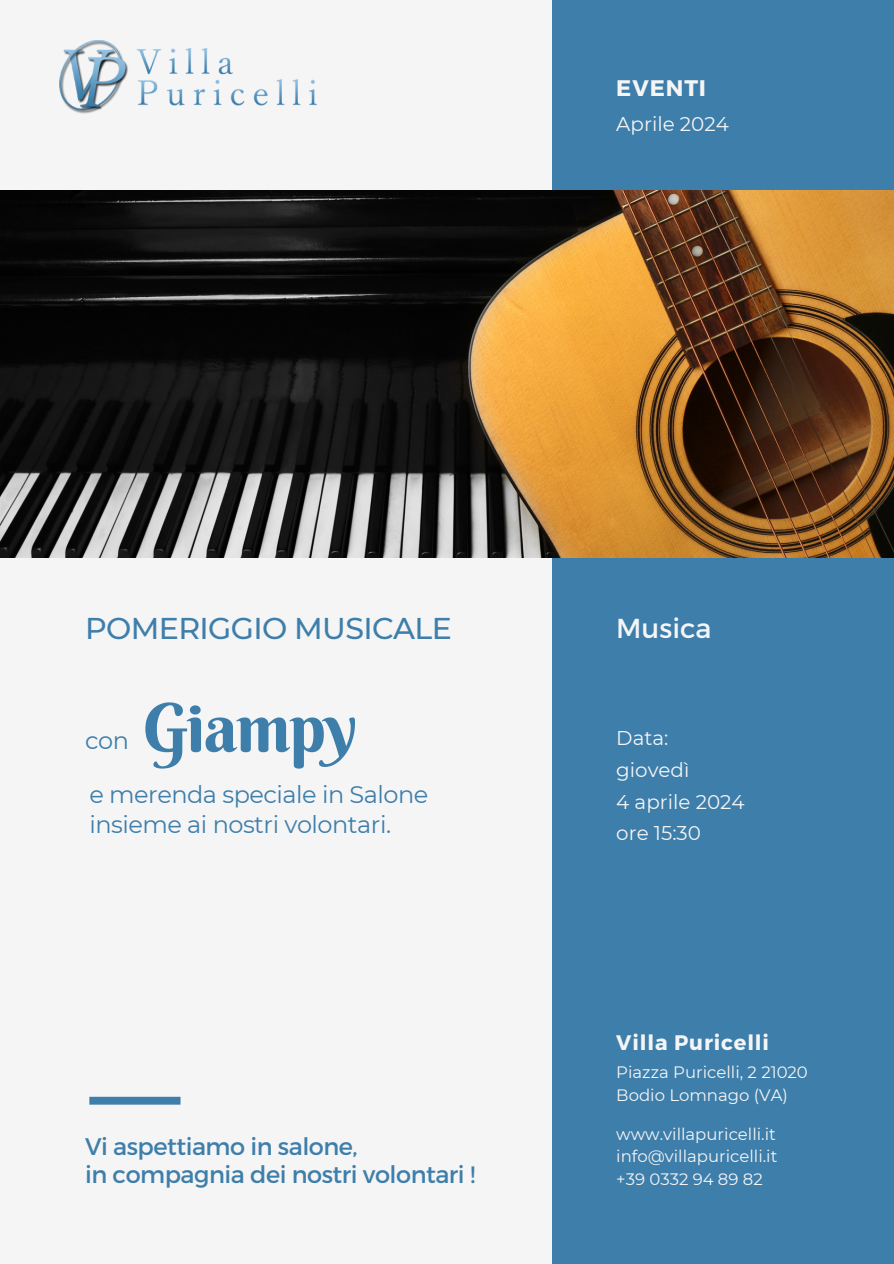
<style>
.page{position:relative;width:894px;height:1264px;background:#fff}
.page>*{position:absolute;margin:0;border:0;box-sizing:border-box;transform-origin:0 0}
.t1{font:67.5px "Berkshire Swash";letter-spacing:-.02em;color:#3e7eab}
.t2{font:500 30px "Montserrat";letter-spacing:-.02em;color:#3e7eab}
.t3{font:27.3px "Montserrat";color:#f5f5f5}
.t4{font:24px/27.9px "Montserrat";letter-spacing:-.02em;color:#3e7eab}
.t5{font:700 22.5px "Montserrat";letter-spacing:.04em;color:#f5f5f5}
.t6{font:700 21px "Montserrat";letter-spacing:.04em;color:#f5f5f5}
.t7{font:19.8px/31.5px "Montserrat";color:#f5f5f5}
.t8{font:16.5px/22.5px "Montserrat";color:#f5f5f5}
</style>
<div class="page">
<div style="left:0;top:0;width:893px;height:1263px;background:#f5f5f5"></div>
<div style="left:552px;top:557px;width:341px;height:706px;background:#3e7eab"></div>
<div style="left:552px;top:0;width:341px;height:190px;background:#3e7eab"></div>
<img style="left:0;top:190px;width:893px;height:367px">
<img style="left:60px;top:40px;width:256px;height:73px">
<div style="left:89px;top:1096px;width:91px;height:8px;background:#3e7eab"></div>
<p class="t5" style="left:616px;top:73px;width:91px">EVENTI</p>
<p class="t7" style="left:616px;top:108px;width:114px">Aprile 2024</p>
<p class="t2" style="left:85px;top:610px;width:368px">POMERIGGIO MUSICALE</p>
<p class="t4" style="left:85px;top:726px;width:45px">con</p>
<h1 class="t1" style="left:143px;top:685px;width:216px">Giampy</h1>
<p class="t4" style="left:89px;top:779px;width:340px;line-height:30.3px">e merenda speciale in Salone insieme ai nostri volontari.</p>
<p class="t4" style="left:85px;top:1131px;width:391px">Vi aspettiamo in salone,<br>in compagnia dei nostri volontari !</p>
<p class="t3" style="left:616px;top:610px;width:97px">Musica</p>
<p class="t7" style="left:616px;top:722px;width:130px">Data: giovedì<br>4 aprile 2024 ore 15:30</p>
<p class="t6" style="left:616px;top:1028px;width:154px">Villa Puricelli</p>
<p class="t8" style="left:616px;top:1060px;width:193px">Piazza Puricelli, 2 21020<br>Bodio Lomnago (VA)</p>
<p class="t8" style="left:616px;top:1122px;width:163px;text-align:justify">www.villapuricelli.it info@villapuricelli.it +39 0332 94 89 82</p>
</div>
